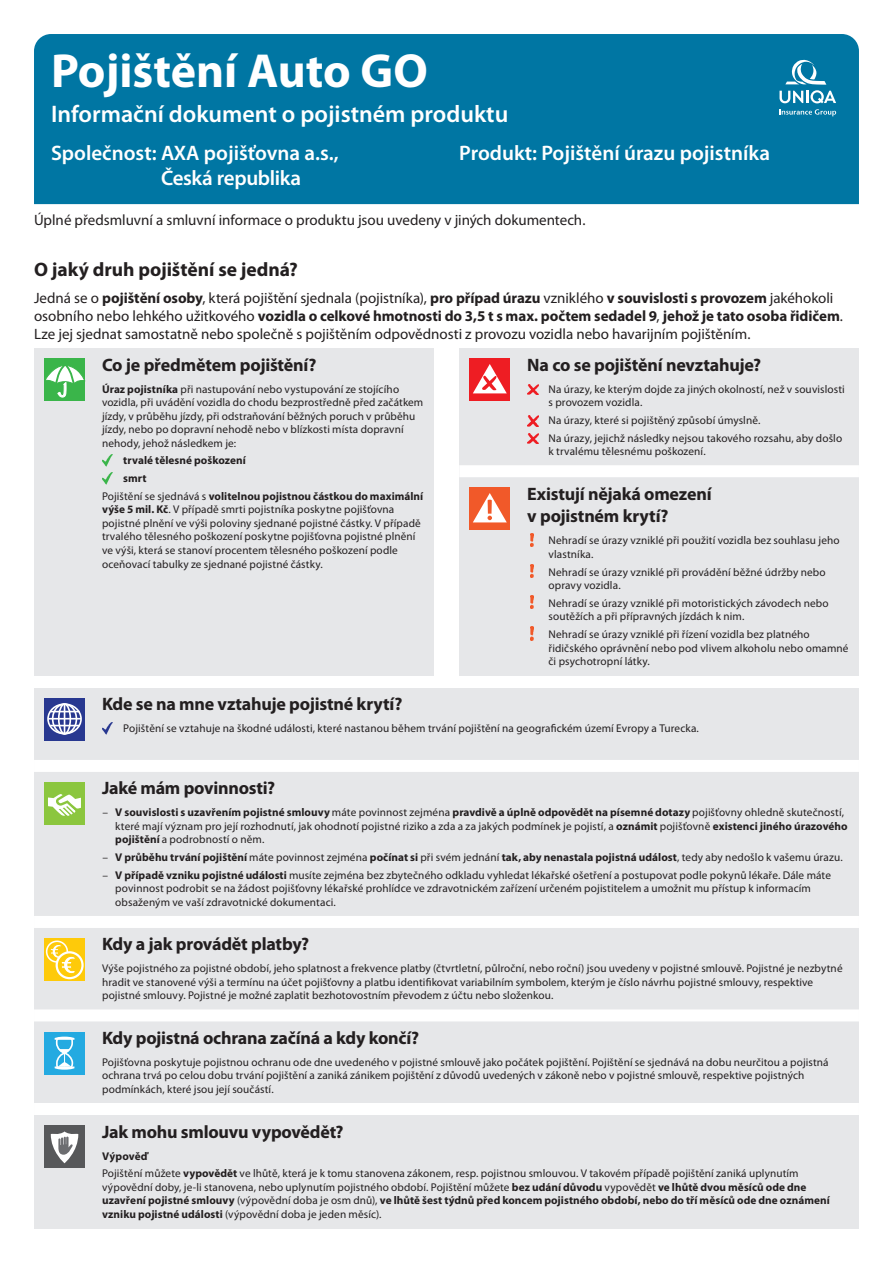
<style>
.page{position:relative;width:893px;height:1263px;background:#fff}
.page>*{position:absolute;margin:0;border:0;box-sizing:border-box;transform-origin:0 0}
.t1{font:700 48px "Myriad Pro";color:#fff}
.t2{font:600 24px "Myriad Pro";color:#fff}
.t3{font:600 21px/25.2px "Myriad Pro";color:#fff}
.t4{font:700 19.5px "Myriad Pro";letter-spacing:-.005em;color:#231f20}
.t5{font:700 18px/22.5px "Myriad Pro";letter-spacing:-.015em;color:#231f20}
.t6{font:15px/18px "Myriad Pro";letter-spacing:-.005em;color:#231f20}
.t7{font:11.25px/13.5px "Myriad Pro";letter-spacing:.01em;color:#231f20}
.t8{font:700 11.25px/13.5px "Myriad Pro";letter-spacing:.005em;color:#231f20}
.s1{font-weight:700}
.s2{font-weight:400}
</style>
<div class="page">
<div style="left:34px;top:34px;width:825px;height:170px;background:#0076a3"></div>
<div style="left:34px;top:349px;width:400px;height:327px;background:#e6e7e9"></div>
<svg style="left:102px;top:455px;width:11px;height:12px"></svg>
<svg style="left:102px;top:473px;width:11px;height:11px"></svg>
<div style="left:44px;top:359px;width:41px;height:42px;background:#3ab54a"></div>
<svg style="left:46px;top:366px;width:38px;height:31px"></svg>
<div style="left:34px;top:688px;width:825px;height:541px;background:#e6e7e9"></div>
<div style="left:34px;top:760px;width:825px;height:12px;background:#fff"></div>
<div style="left:34px;top:916px;width:825px;height:12px;background:#fff"></div>
<div style="left:34px;top:1009px;width:825px;height:12px;background:#fff"></div>
<div style="left:34px;top:1103px;width:825px;height:12px;background:#fff"></div>
<svg style="left:102px;top:722px;width:11px;height:12px"></svg>
<svg style="left:44px;top:698px;width:41px;height:43px"></svg>
<div style="left:47px;top:703px;width:35px;height:31px;border:2px solid #fff;border-radius:50%"></div>
<div style="left:52px;top:703px;width:25px;height:31px;border:2px solid #fff;border-radius:50%"></div>
<div style="left:58px;top:703px;width:13px;height:31px;border:2px solid #fff;border-radius:50%"></div>
<hr style="left:64px;top:704px;width:1px;height:30px;background:#fff">
<hr style="left:50px;top:711px;width:30px;height:1px;background:#fff">
<hr style="left:50px;top:725px;width:30px;height:1px;background:#fff">
<hr style="left:48px;top:718px;width:33px;height:1px;background:#fff">
<div style="left:44px;top:782px;width:41px;height:43px;background:#8bc63e"></div>
<svg style="left:48px;top:794px;width:33px;height:22px"></svg>
<div style="left:44px;top:938px;width:41px;height:43px;background:#feca0a"></div>
<div style="left:46px;top:940px;width:22px;height:23px;border:2px solid #fff;border-radius:50%"></div>
<svg style="left:57px;top:952px;width:26px;height:26px"></svg>
<div style="left:56px;top:951px;width:28px;height:28px;border:2px solid #fff;border-radius:50%"></div>
<svg style="left:50px;top:944px;width:26px;height:30px"></svg>
<div style="left:44px;top:1032px;width:41px;height:42px;background:#24aae1"></div>
<svg style="left:55px;top:1036px;width:19px;height:34px"></svg>
<div style="left:44px;top:1125px;width:41px;height:43px;background:#57585a"></div>
<svg style="left:51px;top:1131px;width:27px;height:32px"></svg>
<svg style="left:779px;top:59px;width:57px;height:44px"></svg>
<svg style="left:779px;top:109px;width:57px;height:7px"></svg>
<div style="left:459px;top:349px;width:400px;height:327px;background:#e6e7e9"></div>
<div style="left:459px;top:465px;width:400px;height:12px;background:#fff"></div>
<svg style="left:527px;top:384px;width:11px;height:11px"></svg>
<svg style="left:527px;top:415px;width:11px;height:11px"></svg>
<svg style="left:527px;top:433px;width:11px;height:11px"></svg>
<svg style="left:530px;top:533px;width:4px;height:13px"></svg>
<img style="left:530px;top:564px;width:4px;height:14px">
<svg style="left:530px;top:596px;width:4px;height:13px"></svg>
<svg style="left:530px;top:627px;width:4px;height:13px"></svg>
<div style="left:469px;top:359px;width:41px;height:42px;background:#ee1d23"></div>
<svg style="left:473px;top:364px;width:34px;height:29px"></svg>
<div style="left:469px;top:488px;width:41px;height:42px;background:#f15929"></div>
<svg style="left:473px;top:493px;width:34px;height:29px"></svg>
<h1 class="t1" style="left:51px;top:40px;width:378px">Pojištění Auto GO</h1>
<h2 class="t2" style="left:51px;top:99px;width:459px">Informační dokument o pojistném produktu</h2>
<h3 class="t3" style="left:161px;top:140px;width:179px;text-indent:-110px">Společnost: AXA pojišťovna a.s.,<br>Česká republika</h3>
<h3 class="t3" style="left:459px;top:140px;width:312px">Produkt: Pojištění úrazu pojistníka</h3>
<h3 class="t6" style="left:34px;top:211px;width:553px">Úplné předsmluvní a smluvní informace o produktu jsou uvedeny v jiných dokumentech.</h3>
<h3 class="t4" style="left:34px;top:257px;width:265px">O jaký druh pojištění se jedná?</h3>
<p class="t6" style="left:34px;top:288px;width:810px">Jedná se o <span class="s1">pojištění osoby</span>, která pojištění sjednala (pojistníka), <span class="s1">pro případ úrazu</span> vzniklého <span class="s1">v souvislosti s provozem</span> jakéhokoli osobního nebo lehkého užitkového <span class="s1">vozidla o celkové hmotnosti do 3,5 t s max. počtem sedadel 9</span>, <span class="s1">jehož je tato osoba řidičem</span>.<br>Lze jej sjednat samostatně nebo společně s pojištěním odpovědnosti z provozu vozidla nebo havarijním pojištěním.</p>
<h3 class="t5" style="left:102px;top:353px;width:216px">Co je předmětem pojištění?</h3>
<p class="t7" style="left:102px;top:382px;width:323px"><span class="s1">Úraz pojistníka</span> při nastupování nebo vystupování ze stojícího vozidla, při uvádění vozidla do chodu bezprostředně před začátkem jízdy, v průběhu jízdy, při odstraňování běžných poruch v průběhu jízdy, nebo po dopravní nehodě nebo v blízkosti místa dopravní nehody, jehož následkem je:</p>
<p class="t8" style="left:123px;top:454px;width:124px">trvalé tělesné poškození</p>
<p class="t8" style="left:123px;top:471px;width:25px">smrt</p>
<p class="t8" style="left:102px;top:489px;width:323px"><span class="s2">Pojištění se sjednává s</span> volitelnou pojistnou částkou do maximální</p>
<p class="t7" style="left:102px;top:503px;width:320px"><span class="s1">výše 5 mil. Kč</span>. V případě smrti pojistníka poskytne pojišťovna pojistné plnění ve výši poloviny sjednané pojistné částky. V případě trvalého tělesného poškození poskytne pojišťovna pojistné plnění ve výši, která se stanoví procentem tělesného poškození podle oceňovací tabulky ze sjednané pojistné částky.</p>
<h3 class="t5" style="left:527px;top:353px;width:235px">Na co se pojištění nevztahuje?</h3>
<p class="t7" style="left:549px;top:382px;width:298px">Na úrazy, ke kterým dojde za jiných okolností, než v souvislosti s provozem vozidla.</p>
<p class="t7" style="left:549px;top:411px;width:295px;line-height:17.7px">Na úrazy, které si pojištěný způsobí úmyslně.<br>Na úrazy, jejichž následky nejsou takového rozsahu, aby došlo</p>
<p class="t7" style="left:549px;top:444px;width:159px">k trvalému tělesnému poškození.</p>
<h3 class="t5" style="left:527px;top:482px;width:186px">Existují nějaká omezení v pojistném krytí?</h3>
<p class="t7" style="left:549px;top:533px;width:293px">Nehradí se úrazy vzniklé při použití vozidla bez souhlasu jeho vlastníka.</p>
<p class="t7" style="left:549px;top:565px;width:279px">Nehradí se úrazy vzniklé při provádění běžné údržby nebo opravy vozidla.</p>
<p class="t7" style="left:549px;top:596px;width:282px">Nehradí se úrazy vzniklé při motoristických závodech nebo soutěžích a při přípravných jízdách k nim.</p>
<p class="t7" style="left:549px;top:627px;width:301px">Nehradí se úrazy vzniklé při řízení vozidla bez platného řidičského oprávnění nebo pod vlivem alkoholu nebo omamné či psychotropní látky.</p>
<h3 class="t5" style="left:102px;top:692px;width:302px">Kde se na mne vztahuje pojistné krytí?</h3>
<p class="t7" style="left:123px;top:721px;width:577px">Pojištění se vztahuje na škodné události, které nastanou během trvání pojištění na geografickém území Evropy a Turecka.</p>
<h3 class="t5" style="left:102px;top:776px;width:175px">Jaké mám povinnosti?</h3>
<p class="t7" style="left:115px;top:806px;width:734px;text-indent:-13px">– <span class="s1">V souvislosti s uzavřením pojistné smlouvy</span> máte povinnost zejména <span class="s1">pravdivě a úplně odpovědět na písemné dotazy</span> pojišťovny ohledně skutečností, které mají význam pro její rozhodnutí, jak ohodnotí pojistné riziko a zda a za jakých podmínek je pojistí, a <span class="s1">oznámit</span> pojišťovně <span class="s1">existenci jiného úrazového pojištění</span> a podrobností o něm.</p>
<p class="t7" style="left:102px;top:850px;width:742px">– <span class="s1">V průběhu trvání pojištění</span> máte povinnost zejména <span class="s1">počínat si</span> při svém jednání <span class="s1">tak, aby nenastala pojistná událost</span>, tedy aby nedošlo k vašemu úrazu.</p>
<p class="t7" style="left:115px;top:868px;width:717px;text-indent:-13px">– <span class="s1">V případě vzniku pojistné události</span> musíte zejména bez zbytečného odkladu vyhledat lékařské ošetření a postupovat podle pokynů lékaře. Dále máte povinnost podrobit se na žádost pojišťovny lékařské prohlídce ve zdravotnickém zařízení určeném pojistitelem a umožnit mu přístup k informacím obsaženým ve vaší zdravotnické dokumentaci.</p>
<h3 class="t5" style="left:102px;top:932px;width:209px">Kdy a jak provádět platby?</h3>
<p class="t7" style="left:102px;top:962px;width:742px">Výše pojistného za pojistné období, jeho splatnost a frekvence platby (čtvrtletní, půlroční, nebo roční) jsou uvedeny v pojistné smlouvě. Pojistné je nezbytné hradit ve stanovené výši a termínu na účet pojišťovny a platbu identifikovat variabilním symbolem, kterým je číslo návrhu pojistné smlouvy, respektive pojistné smlouvy. Pojistné je možné zaplatit bezhotovostním převodem z účtu nebo složenkou.</p>
<h3 class="t5" style="left:102px;top:1026px;width:319px">Kdy pojistná ochrana začíná a kdy končí?</h3>
<p class="t7" style="left:102px;top:1055px;width:728px">Pojišťovna poskytuje pojistnou ochranu ode dne uvedeného v pojistné smlouvě jako počátek pojištění. Pojištění se sjednává na dobu neurčitou a pojistná ochrana trvá po celou dobu trvání pojištění a zaniká zánikem pojištění z důvodů uvedených v zákoně nebo v pojistné smlouvě, respektive pojistných podmínkách, které jsou její součástí.</p>
<h3 class="t5" style="left:102px;top:1119px;width:243px">Jak mohu smlouvu vypovědět?</h3>
<p class="t7" style="left:102px;top:1147px;width:698px;line-height:17.7px"><span class="s1">Výpověď<br></span>Pojištění můžete <span class="s1">vypovědět</span> ve lhůtě, která je k tomu stanovena zákonem, resp. pojistnou smlouvou. V takovém případě pojištění zaniká uplynutím</p>
<p class="t8" style="left:102px;top:1180px;width:729px"><span class="s2">výpovědní doby, je-li stanovena, nebo uplynutím pojistného období. Pojištění můžete</span> bez udání důvodu <span class="s2">vypovědět</span> ve lhůtě dvou měsíců ode dne uzavření pojistné smlouvy <span class="s2">(výpovědní doba je osm dnů),</span> ve lhůtě šest týdnů před koncem pojistného období, nebo do tří měsíců ode dne oznámení vzniku pojistné události <span class="s2">(výpovědní doba je jeden měsíc).</span></p>
</div>
